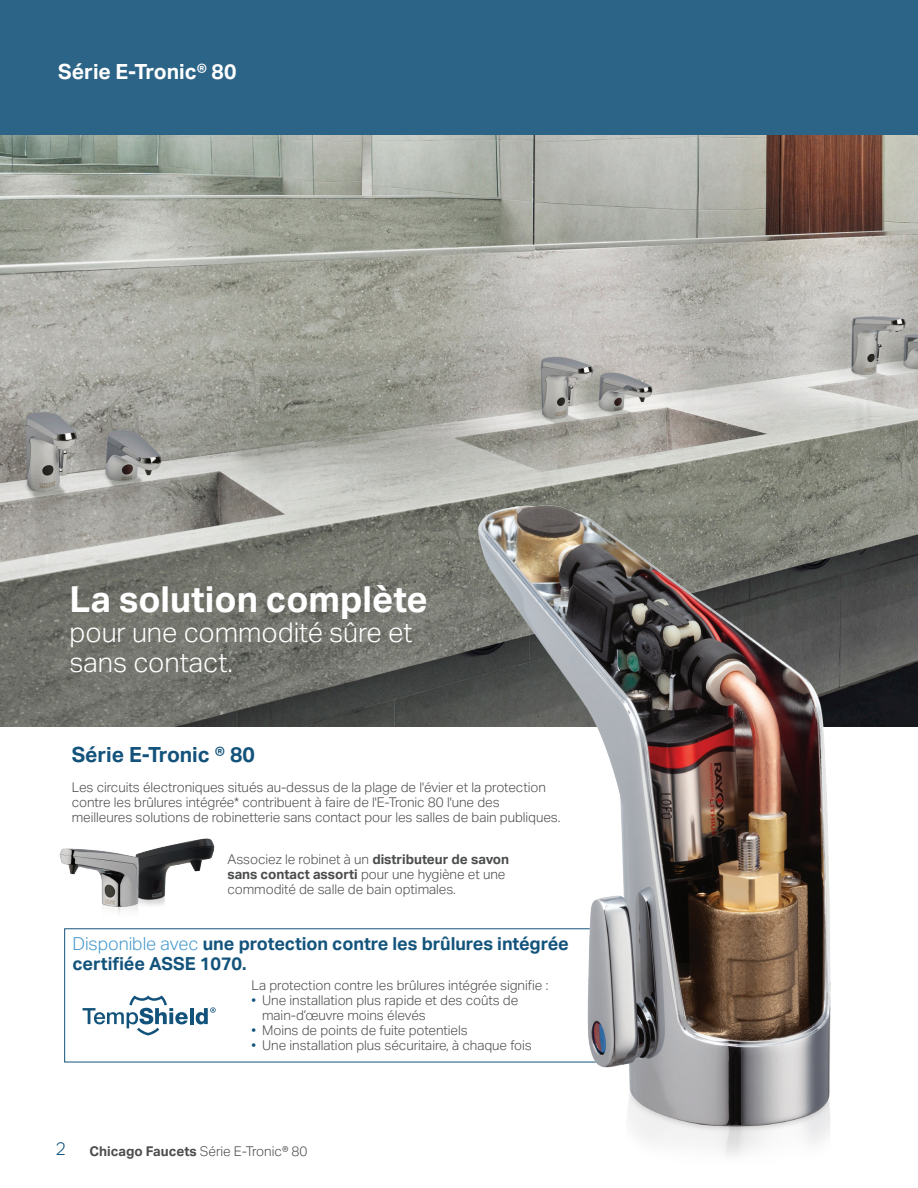
<style>
.page{position:relative;width:918px;height:1188px;background:#fff}
.page>*{position:absolute;margin:0;border:0;box-sizing:border-box;transform-origin:0 0}
.t1{font:700 36px "Aktiv Grotesk Geberit";color:#fff}
.t2{font:300 27.3px/30px "Aktiv Grotesk Geberit";color:#fff}
.Body_Copy_9_12{font:700 21px "Aktiv Grotesk Geberit";letter-spacing:-.005em;color:#13537b}
.Front_Subhead_14_14{font:700 21px "Aktiv Grotesk Geberit";color:#fff}
.Back_Subhead_15_17{font:700 18px/19.5px "Aktiv Grotesk Geberit";letter-spacing:-.005em;color:#13547c}
.t3{font:300 18px "Aktiv Grotesk Geberit";color:#13537b}
.Body_Copy_9_12-2{font:300 13.5px/15px "Aktiv Grotesk Geberit";letter-spacing:-.005em;color:#4b4c4d}
.s1{font-weight:700}
.s2{font-weight:300;color:#4799cc}
.s3{color:#13537b}
</style>
<div class="page">
<img style="left:143px;top:838px;width:72px;height:67px">
<img style="left:59px;top:848px;width:84px;height:65px">
<div style="left:0;top:0;width:918px;height:136px;background:#2b6487"></div>
<img style="left:0;top:136px;width:918px;height:591px">
<svg style="left:83px;top:996px;width:105px;height:39px"></svg>
<hr style="left:190px;top:1008px;width:4px;height:16px;background:#13537b">
<svg style="left:196px;top:1007px;width:20px;height:17px"></svg>
<img style="left:447px;top:483px;width:415px;height:673px">
<p class="Front_Subhead_14_14" style="left:58px;top:58px;width:180px">Série E-Tronic® 80</p>
<p class="t1" style="left:69px;top:577px;width:360px">La solution complète</p>
<p class="t2" style="left:69px;top:618px;width:344px">pour une commodité sûre et sans contact.</p>
<p class="Body_Copy_9_12" style="left:72px;top:742px;width:185px">Série E-Tronic ® 80</p>
<p class="Body_Copy_9_12-2" style="left:72px;top:779px;width:490px">Les circuits électroniques situés au-dessus de la plage de l'évier et la protection contre les brûlures intégrée* contribuent à faire de l'E-Tronic 80 l'une des meilleures solutions de robinetterie sans contact pour les salles de bain publiques.</p>
<p class="Body_Copy_9_12-2" style="left:228px;top:851px;width:283px">Associez le robinet à un <span class="s1">distributeur de savon sans contact assorti</span> pour une hygiène et une commodité de salle de bain optimales.</p>
<p class="Back_Subhead_15_17" style="left:72px;top:934px;width:498px"><span class="s2">Disponible avec</span> une protection contre les brûlures <span class="s3">intégrée certifiée ASSE 1070.</span></p>
<p class="Body_Copy_9_12-2" style="left:252px;top:978px;width:298px">La protection contre les brûlures intégrée signifie :</p>
<p class="Body_Copy_9_12-2" style="left:262px;top:993px;width:258px;text-indent:-10px"><span class="s3">•</span> Une installation plus rapide et des coûts de main-d’œuvre moins élevés</p>
<p class="Body_Copy_9_12-2" style="left:252px;top:1023px;width:218px"><span class="s3">•</span> Moins de points de fuite potentiels</p>
<p class="Body_Copy_9_12-2" style="left:252px;top:1038px;width:282px"><span class="s3">•</span> Une installation plus sécuritaire, à chaque fois</p>
<h3 class="t3" style="left:56px;top:1139px;width:12px">2</h3>
<p class="Body_Copy_9_12-2" style="left:90px;top:1143px;width:219px"><span class="s1">Chicago Faucets</span> Série E-Tronic® 80</p>
</div>
